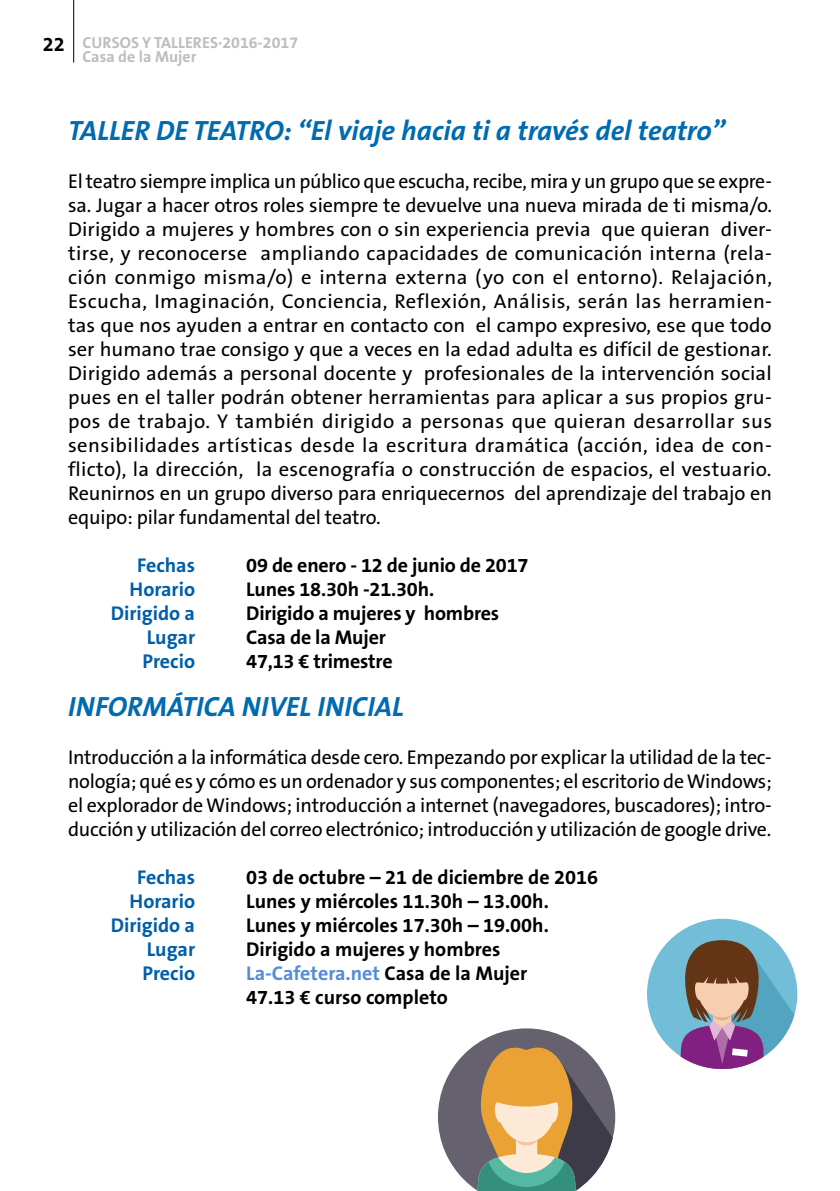
<style>
.page{position:relative;width:840px;height:1191px;background:#fff}
.page>*{position:absolute;margin:0;border:0;box-sizing:border-box;transform-origin:0 0}
.t1{font:italic 700 28px "The Sans B7";color:#006bb0}
.t2{font:20px/24px "The Sans B5 Plain";letter-spacing:-.01em;color:#000;text-align:justify}
.t3{font:700 20px/24px "The Sans B7";color:#000}
.t4{font:700 20px/24px "The Sans B7";color:#005ea9;text-align:right}
.t5{font:700 16px/14px "The Sans B7";color:#bbbdbe}
.s1{font-size:20px;color:#000}
.s2{color:#548dd4}
</style>
<div class="page">
<hr style="left:73px;top:0;width:1px;height:63px;background:#000">
<svg style="left:438px;top:1028px;width:177px;height:163px"></svg>
<div style="left:646px;top:918px;width:150px;height:151px;background:#72bdd7;border-radius:50%"></div>
<svg style="left:680px;top:940px;width:113px;height:129px"></svg>
<p class="t5" style="left:82px;top:36px;width:217px;text-indent:-39px"><span class="s1">22</span> CURSOS Y TALLERES·2016-2017<br>Casa de la Mujer</p>
<h1 class="t1" style="left:68px;top:116px;width:658px">TALLER DE TEATRO: “El viaje hacia ti a través del teatro”</h1>
<p class="t2" style="left:68px;top:170px;width:705px">El teatro siempre implica un público que escucha, recibe, mira y un grupo que se expre&shy;sa. Jugar a hacer otros roles siempre te devuelve una nueva mirada de ti misma/o.<br>Dirigido a mujeres y hombres con o sin experiencia previa que quieran diver&shy;tirse, y reconocerse ampliando capacidades de comunicación interna (rela&shy;ción conmigo misma/o) e interna externa (yo con el entorno). Relajación, Escucha, Imaginación, Conciencia, Reflexión, Análisis, serán las herramien&shy;tas que nos ayuden a entrar en contacto con el campo expresivo, ese que todo ser humano trae consigo y que a veces en la edad adulta es difícil de gestionar.<br>Dirigido además a personal docente y profesionales de la intervención social pues en el taller podrán obtener herramientas para aplicar a sus propios gru&shy;pos de trabajo. Y también dirigido a personas que quieran desarrollar sus sensibilidades artísticas desde la escritura dramática (acción, idea de con&shy;flicto), la dirección, la escenografía o construcción de espacios, el vestuario.<br>Reunirnos en un grupo diverso para enriquecernos del aprendizaje del trabajo en equipo: pilar fundamental del teatro.</p>
<p class="t3" style="left:246px;top:554px;width:284px">09 de enero - 12 de junio de 2017<br>Lunes 18.30h -21.30h.<br>Dirigido a mujeres y hombres<br>Casa de la Mujer<br>47,13 € trimestre</p>
<h1 class="t1" style="left:68px;top:692px;width:337px">INFORMÁTICA NIVEL INICIAL</h1>
<p class="t2" style="left:68px;top:746px;width:704px">Introducción a la informática desde cero. Empezando por explicar la utilidad de la tec&shy;nología; qué es y cómo es un ordenador y sus componentes; el escritorio de Windows; el explorador de Windows; introducción a internet (navegadores, buscadores); intro&shy;ducción y utilización del correo electrónico; introducción y utilización de google drive.</p>
<p class="t3" style="left:246px;top:866px;width:353px">03 de octubre – 21 de diciembre de 2016<br>Lunes y miércoles 11.30h – 13.00h.<br>Lunes y miércoles 17.30h – 19.00h.<br>Dirigido a mujeres y hombres<br><span class="s2">La-Cafetera.net</span> Casa de la Mujer<br>47.13 € curso completo</p>
<p class="t4" style="left:111px;top:554px;width:86px">Fechas<br>Horario<br>Dirigido a<br>Lugar<br>Precio</p>
<p class="t4" style="left:111px;top:866px;width:86px">Fechas<br>Horario<br>Dirigido a<br>Lugar<br>Precio</p>
</div>
